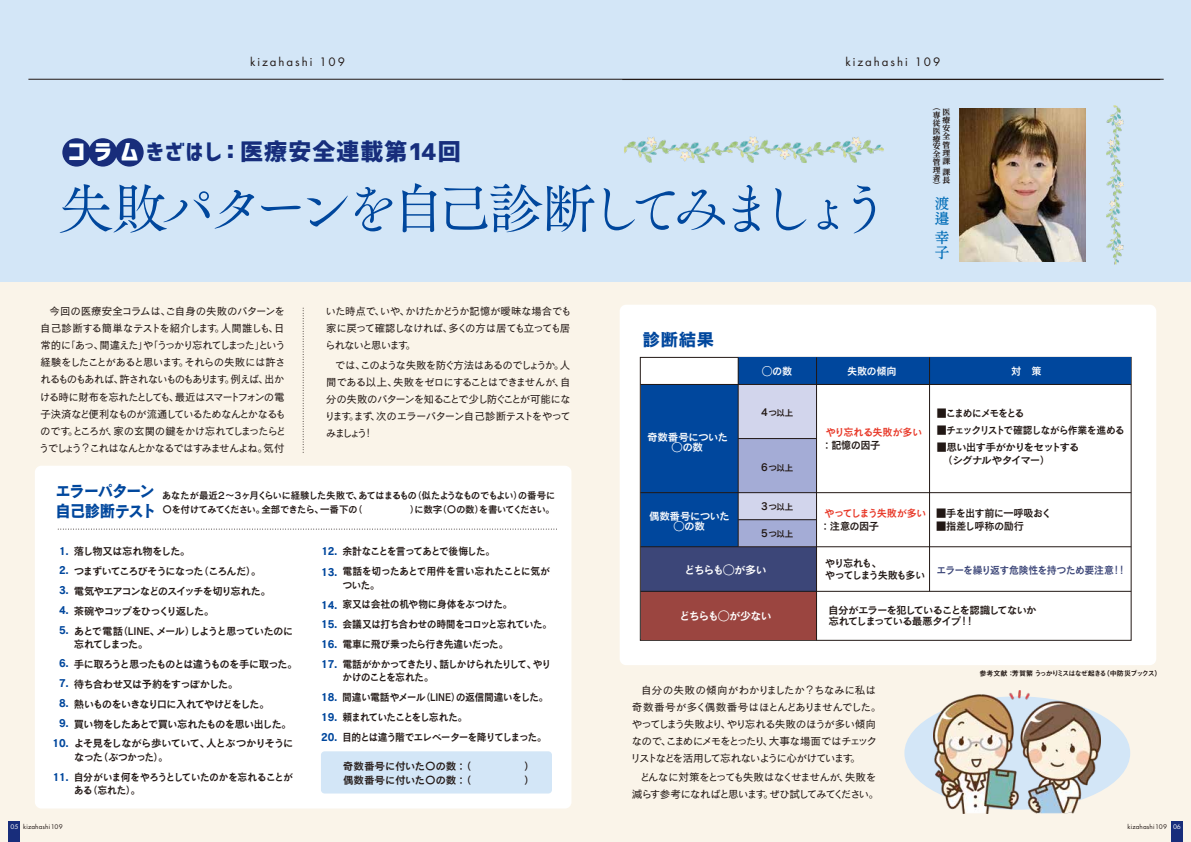
<style>
.page{position:relative;width:1191px;height:842px;background:#faf4e9}
.page>*{position:absolute;margin:0;border:0;box-sizing:border-box;transform-origin:0 0}
.t1{font:54.6px "Tsuku Old Min Pro R";letter-spacing:-.17em;color:#00479d}
.t2{font:22.9px "Corporate Logo Bold";letter-spacing:.05em;color:#182d7b}
.t3{font:17.9px "Cezanne Pro B";color:#00479d}
.t4{font:16.8px/19.5px "Cezanne Pro B";letter-spacing:-.09em;color:#00479d;scale:.92 1}
.t5{font:500 14.7px/14.7px "UD Reimin Pro";color:#036eb8}
.t6{font:12.8px "Futura PT";letter-spacing:.155em;color:#221815}
.t7{font:11.3px "Cezanne Pro DB";letter-spacing:-.13em;color:#fff}
.t8{font:11.3px "Cezanne Pro DB";letter-spacing:-.15em;color:#fff}
.t9{font:10.6px/17px "Cezanne Pro M";letter-spacing:-.095em;color:#221815}
.t10{font:10.6px/13.5px "Cezanne Pro DB";letter-spacing:-.085em;color:#221815;scale:.93 1}
.t11{font:10.6px/19.8px "Cezanne Pro DB";letter-spacing:-.105em;color:#221815}
.t12{font:10.6px/19.8px "Cezanne Pro DB";letter-spacing:-.11em;color:#221815}
.t13{font:10.6px/17px "Cezanne Pro M";letter-spacing:-.075em;color:#221815}
.t14{font:10.6px/17px "Cezanne Pro M";letter-spacing:-.115em;color:#221815;text-align:center}
.t15{font:10.6px "Cezanne Pro DB";letter-spacing:-.12em;color:#221815;scale:.93 1}
.t16{font:10.6px "Cezanne Pro DB";letter-spacing:-.115em;color:#221815;scale:.93 1}
.t17{font:10.6px/14.9px "Cezanne Pro DB";letter-spacing:-.025em;color:#221815}
.t18{font:10.6px/10.6px "Cezanne Pro DB";letter-spacing:-.12em;color:#221815}
.t19{font:10.6px/19.8px "Cezanne Pro DB";letter-spacing:-.085em;color:#221815}
.t20{font:10.6px "Cezanne Pro DB";letter-spacing:-.055em;color:#221815;scale:.93 1}
.t21{font:10.6px "Cezanne Pro DB";letter-spacing:-.035em;color:#221815;scale:.93 1}
.t22{font:10.6px/19.8px "Cezanne Pro B";color:#00479d;text-align:justify}
.t23{font:10.6px "Cezanne Pro DB";letter-spacing:-.085em;color:#221815;scale:.96 1}
.t24{font:10.6px/10.6px "Cezanne Pro DB";letter-spacing:-.04em;color:#fff;text-align:center}
.t25{font:10.6px "Cezanne Pro DB";letter-spacing:-.05em;color:#221815;scale:.93 1}
.t26{font:10.6px "Cezanne Pro DB";letter-spacing:-.05em;color:#3c4678;scale:.93 1}
.t27{font:10.6px/11.3px "Cezanne Pro DB";letter-spacing:-.13em;color:#221815;scale:.96 1}
.t28{font:10.6px "Cezanne Pro DB";letter-spacing:-.04em;color:#fff;scale:.96 1}
.t29{font:10.6px "Cezanne Pro DB";letter-spacing:-.1em;color:#e83828;scale:.96 1}
.t30{font:10.6px "Cezanne Pro DB";letter-spacing:-.05em;color:#e83828;scale:.96 1}
.t31{font:10.6px "Cezanne Pro DB";letter-spacing:-.135em;color:#221815;scale:.93 1}
.t32{font:10.6px "Cezanne Pro DB";letter-spacing:-.045em;color:#221815;scale:.96 1}
.t33{font:9.9px/13.5px "Cezanne Pro DB";letter-spacing:-.09em;color:#221815;scale:.96 1}
.t34{font:8.5px "Cezanne Pro DB";letter-spacing:-.025em;color:#221815}
.t35{font:700 expanded 7.8px/7.8px "UD Reimin Pro";color:#221815;text-align:justify}
.t36{font:7.1px "Midashi Go Pr 6 MB31";letter-spacing:-.12em;color:#221815}
.t37{font:7.1px "Futura PT";letter-spacing:.02em;color:#221815}
.s1{color:#fff}
.s2{color:#83bde8}
.s3{font-family:"Cezanne Pro B";color:#00479d}
.s4{font-size:10.6px}
</style>
<div class="page">
<div style="left:0;top:0;width:1191px;height:281px;background:#d3e6f7"></div>
<div style="left:35px;top:466px;width:536px;height:342px;background:#fff;border-radius:6px"></div>
<div style="left:619px;top:305px;width:537px;height:360px;background:#fff;border-radius:6px"></div>
<svg style="left:58px;top:529px;width:497px;height:1px"></svg>
<svg style="left:303px;top:308px;width:1px;height:145px"></svg>
<div style="left:321px;top:751px;width:231px;height:42px;background:#d3e6f7;border-radius:4px"></div>
<div style="left:738px;top:357px;width:393px;height:27px;background:#00479d"></div>
<div style="left:641px;top:384px;width:97px;height:163px;background:#00479d"></div>
<div style="left:738px;top:384px;width:78px;height:55px;background:#d2d5ec"></div>
<div style="left:738px;top:493px;width:78px;height:27px;background:#d2d5ec"></div>
<div style="left:738px;top:439px;width:78px;height:54px;background:#a4acd6"></div>
<div style="left:738px;top:520px;width:78px;height:27px;background:#a4acd6"></div>
<div style="left:641px;top:591px;width:175px;height:49px;background:#9b4540"></div>
<div style="left:641px;top:547px;width:175px;height:44px;background:#3c4678"></div>
<div style="left:904px;top:696px;width:226px;height:114px;background:#d3e6f7;border-radius:50%"></div>
<img style="left:624px;top:136px;width:260px;height:27px">
<img style="left:1106px;top:106px;width:17px;height:158px">
<hr style="left:640px;top:384px;width:491px;height:1px;background:#221815">
<hr style="left:738px;top:438px;width:78px;height:1px;background:#221815">
<hr style="left:640px;top:492px;width:491px;height:1px;background:#221815">
<hr style="left:738px;top:519px;width:78px;height:1px;background:#221815">
<hr style="left:640px;top:546px;width:491px;height:1px;background:#221815">
<hr style="left:640px;top:591px;width:491px;height:1px;background:#221815">
<hr style="left:738px;top:357px;width:1px;height:190px;background:#221815">
<hr style="left:816px;top:357px;width:1px;height:283px;background:#221815">
<hr style="left:929px;top:357px;width:1px;height:234px;background:#221815">
<img style="left:960px;top:108px;width:125px;height:153px">
<div style="left:62px;top:138px;width:29px;height:29px;background:#182d7b;border-radius:50%"></div>
<div style="left:89px;top:138px;width:28px;height:29px;background:#182d7b;border-radius:50%"></div>
<div style="left:115px;top:138px;width:29px;height:29px;background:#182d7b;border-radius:50%"></div>
<img style="left:933px;top:691px;width:168px;height:123px">
<div style="left:9px;top:821px;width:11px;height:21px;background:#182d7b"></div>
<div style="left:1171px;top:821px;width:11px;height:21px;background:#182d7b"></div>
<hr style="left:28px;top:79px;width:1135px;height:1px;background:#221815">
<p class="t6" style="left:250px;top:54px;width:96px">kizahashi 109</p>
<p class="t6" style="left:845px;top:54px;width:96px">kizahashi 109</p>
<h2 class="t2" style="left:68px;top:136px;width:394px"><span class="s1">コラム</span>きざはし: <span class="s2">医療安全連載第</span>14回</h2>
<h1 class="t1" style="left:58px;top:167px;width:835px">失敗パターンを自己診断してみましょう</h1>
<p class="t35" style="left:942px;top:108px;width:9px;line-height:8.1px">医療安全管理課</p>
<p class="t35" style="left:942px;top:168px;width:9px;line-height:8.1px">課長</p>
<p class="t35" style="left:932px;top:103px;width:9px">（専従医療安全管理者）</p>
<h3 class="t5" style="left:934px;top:196px;width:16px">渡邉</h3>
<h3 class="t5" style="left:934px;top:230px;width:16px">幸子</h3>
<p class="t9" style="left:39px;top:303px;width:249px;text-indent:11px">今回の医療安全コラムは、ご自身の失敗のパターンを自己診断する簡単なテストを紹介します。人間誰しも、日常的に「あっ、間違えた」や「うっかり忘れてしまった」という経験をしたことがあると思います。それらの失敗には許されるものもあれば、許されないものもあります。例えば、出かける時に財布を忘れたとしても、最近はスマートフォンの電子決済など便利なものが流通しているためなんとかなるものです。ところが、家の玄関の鍵をかけ忘れてしまったらどうでしょう？これはなんとかなるではすみませんよね。気付</p>
<p class="t13" style="left:325px;top:303px;width:248px">いた時点で、いや、かけたかどうか記憶が曖昧な場合でも家に戻って確認しなければ、多くの方は居ても立っても居られないと思います。</p>
<p class="t9" style="left:325px;top:356px;width:248px;text-align:justify;text-indent:11px">では、このような失敗を防ぐ方法はあるのでしょうか。人間である以上、失敗をゼロにすることはできませんが、自分の失敗のパターンを知ることで少し防ぐことが可能になります。まず、次のエラーパターン自己診断テストをやってみましょう！</p>
<h3 class="t4" style="left:56px;top:481px;width:111px">エラーパターン自己診断テスト</h3>
<p class="t33" style="left:162px;top:489px;width:411px">あなたが最近２～３ヶ月くらいに経験した失敗で、あてはまるもの（似たようなものでもよい）の番号に〇を付けてみてください。全部できたら、一番下の（　　　　　）に数字（〇の数）を書いてください。</p>
<p class="t12" style="left:74px;top:541px;width:221px">落し物又は忘れ物をした。<br>つまずいてころびそうになった（ころんだ）。<br>電気やエアコンなどのスイッチを切り忘れた。<br>茶碗やコップをひっくり返した。<br>あとで電話（LINE、メール）しようと思っていたのに</p>
<p class="t11" style="left:74px;top:634px;width:226px">忘れてしまった。<br>手に取ろうと思ったものとは違うものを手に取った。待ち合わせ又は予約をすっぽかした。<br>熱いものをいきなり口に入れてやけどをした。<br>買い物をしたあとで買い忘れたものを思い出した。よそ見をしながら歩いていて、人とぶつかりそうに</p>
<p class="t19" style="left:74px;top:747px;width:221px">なった（ぶつかった）。<br>自分がいま何をやろうとしていたのかを忘れることが</p>
<p class="t10" style="left:74px;top:783px;width:73px">ある（忘れた）。</p>
<p class="t22" style="left:59px;top:540px;width:11px">1.<br>2.<br>3.<br>4.<br>5.</p>
<p class="t22" style="left:53px;top:653px;width:18px;text-align:right">6.<br>7.<br>8.<br>9.<br>10.</p>
<p class="t22" style="left:53px;top:767px;width:18px">11.</p>
<p class="t15" style="left:321px;top:545px;width:189px"><span class="s3">12.</span> 余計なことを言ってあとで後悔した。</p>
<p class="t21" style="left:321px;top:564px;width:247px"><span class="s3">13.</span> 電話を切ったあとで用件を言い忘れたことに気が</p>
<p class="t25" style="left:321px;top:598px;width:207px"><span class="s3">14.</span> 家又は会社の机や物に身体をぶつけた。</p>
<p class="t10" style="left:321px;top:617px;width:250px"><span class="s3">15.</span> 会議又は打ち合わせの時間をコロッと忘れていた。</p>
<p class="t10" style="left:321px;top:637px;width:203px"><span class="s3">16.</span> 電車に飛び乗ったら行き先違いだった。</p>
<p class="t15" style="left:321px;top:657px;width:249px"><span class="s3">17.</span> 電話がかかってきたり、話しかけられたりして、やり</p>
<p class="t20" style="left:321px;top:691px;width:246px"><span class="s3">18.</span> 間違い電話やメール（LINE）の返信間違いをした。</p>
<p class="t16" style="left:321px;top:710px;width:159px"><span class="s3">19.</span> 頼まれていたことをし忘れた。</p>
<p class="t16" style="left:321px;top:730px;width:244px"><span class="s3">20.</span> 目的とは違う階でエレベーターを降りてしまった。</p>
<p class="t10" style="left:342px;top:578px;width:42px">ついた。</p>
<p class="t10" style="left:342px;top:670px;width:100px">かけのことを忘れた。</p>
<p class="t17" style="left:343px;top:758px;width:194px">奇数番号に付いた〇の数：（　　　　　）偶数番号に付いた〇の数：（　　　　　）</p>
<h3 class="t3" style="left:642px;top:328px;width:73px">診断結果</h3>
<p class="t28" style="left:762px;top:364px;width:33px">◯の数</p>
<p class="t28" style="left:847px;top:364px;width:53px">失敗の傾向</p>
<p class="t28" style="left:1011px;top:364px;width:33px">対　策</p>
<p class="t31" style="left:936px;top:406px;width:96px">■こまめにメモをとる</p>
<p class="t10" style="left:936px;top:423px;width:204px">■チェックリストで確認しながら作業を進める</p>
<p class="t10" style="left:936px;top:440px;width:155px">■思い出す手がかりをセットする　（シグナルやタイマー）</p>
<p class="t34" style="left:761px;top:408px;width:34px"><span class="s4">4</span>つ以上</p>
<p class="t30" style="left:825px;top:425px;width:102px">やり忘れる失敗が多い</p>
<p class="t23" style="left:821px;top:439px;width:63px">：記憶の因子</p>
<p class="t24" style="left:647px;top:431px;width:82px">奇数番号についた◯の数</p>
<p class="t34" style="left:761px;top:463px;width:34px"><span class="s4">6</span>つ以上</p>
<p class="t34" style="left:761px;top:501px;width:34px"><span class="s4">3</span>つ以上</p>
<p class="t34" style="left:761px;top:528px;width:34px"><span class="s4">5</span>つ以上</p>
<p class="t29" style="left:824px;top:506px;width:108px">やってしまう失敗が多い</p>
<p class="t23" style="left:820px;top:520px;width:63px">：注意の因子</p>
<p class="t27" style="left:825px;top:558px;width:106px">やり忘れも、<br>やってしまう失敗も多い</p>
<p class="t23" style="left:936px;top:506px;width:122px">■手を出す前に一呼吸おく</p>
<p class="t32" style="left:936px;top:520px;width:93px">■指差し呼称の励行</p>
<p class="t26" style="left:936px;top:563px;width:206px">エラーを繰り返す危険性を持つため要注意！！</p>
<p class="t24" style="left:649px;top:510px;width:82px">偶数番号についた◯の数</p>
<p class="t8" style="left:684px;top:562px;width:84px">どちらも◯が多い</p>
<p class="t7" style="left:679px;top:609px;width:94px">どちらも◯が少ない</p>
<p class="t18" style="left:828px;top:605px;width:210px">自分がエラーを犯していることを認識してないか忘れてしまっている最悪タイプ！！</p>
<p class="t9" style="left:630px;top:681px;width:252px;text-indent:10px">自分の失敗の傾向がわかりましたか？ちなみに私は奇数番号が多く偶数番号はほとんどありませんでした。やってしまう失敗より、やり忘れる失敗のほうが多い傾向なので、こまめにメモをとったり、大事な場面ではチェックリストなどを活用して忘れないように心がけています。</p>
<p class="t14" style="left:632px;top:768px;width:248px">どんなに対策をとっても失敗はなくせませんが、失敗を減らす参考になればと思います。ぜひ試してみてください。</p>
<p class="t36" style="left:972px;top:667px;width:191px">　参考文献 ：芳賀繁 うっかりミスはなぜ起きる（中防災ブックス）</p>
<p class="t37" style="left:11px;top:823px;width:54px"><span class="s1">05</span> kizahashi109</p>
<p class="t37" style="left:1127px;top:822px;width:55px">kizahashi109 <span class="s1">06</span></p>
</div>
